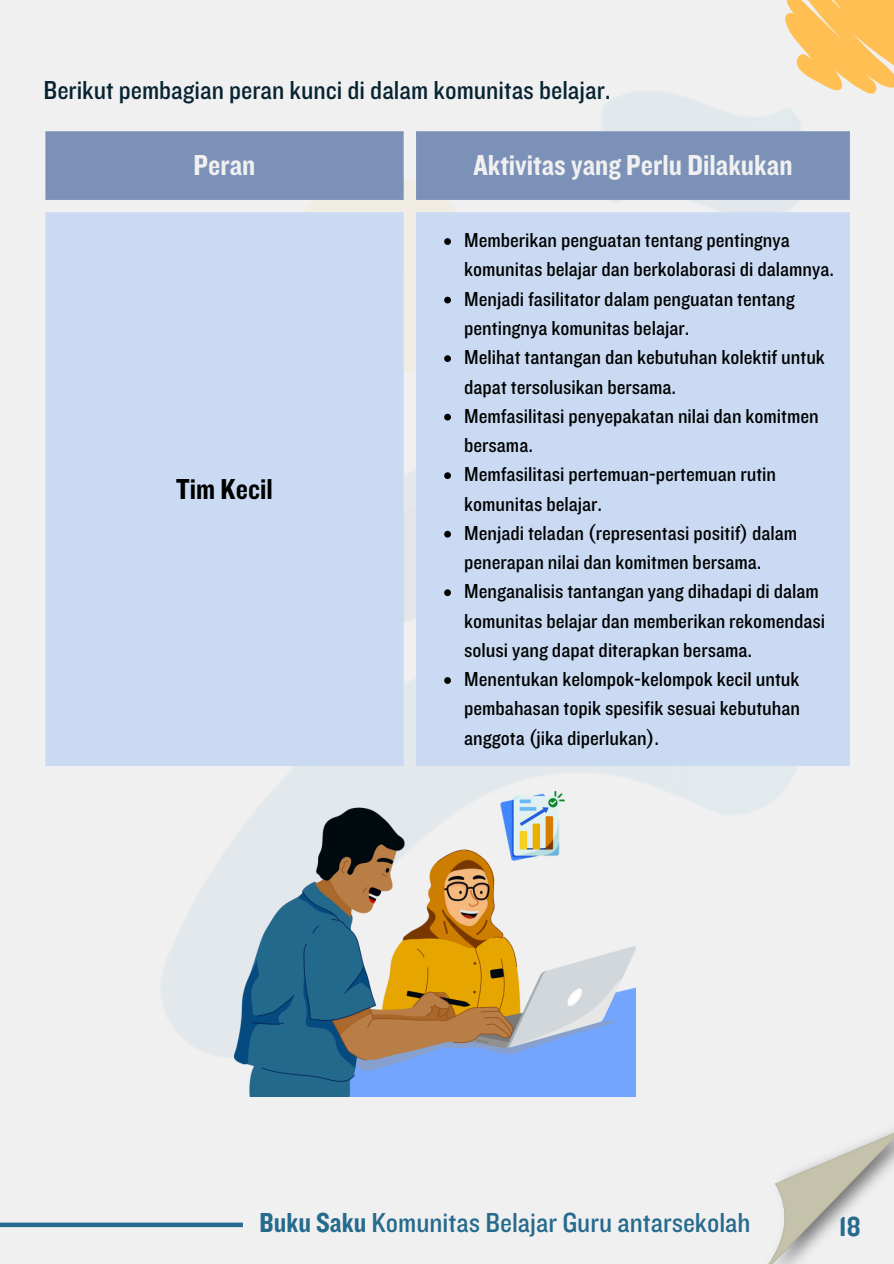
<style>
.page{position:relative;width:894px;height:1264px;background:#fff}
.page>*{position:absolute;margin:0;border:0;box-sizing:border-box;transform-origin:0 0}
.t1{font:30px "Knockout 50";color:#f0f0f0}
.t2{font:30px "Knockout 50";color:#000}
.t3{font:28.5px "Knockout 30";color:#266a8d}
.t4{font:28.5px "Knockout 50";color:#266a8d}
.t5{font:27px "Knockout 30";color:#072332}
.t6{font:21px/29.2px "Knockout 30";color:#000}
.s1{font-family:"Knockout 50"}
</style>
<div class="page">
<div style="left:0;top:0;width:893px;height:1263px;background:#f0f0f0"></div>
<img style="left:161px;top:91px;width:639px;height:967px">
<svg style="left:771px;top:0;width:122px;height:111px"></svg>
<div style="left:45px;top:131px;width:804px;height:69px;background:#7b91b8"></div>
<div style="left:45px;top:212px;width:804px;height:554px;background:#c9daf2"></div>
<svg style="left:444px;top:238px;width:7px;height:7px"></svg>
<svg style="left:444px;top:297px;width:7px;height:6px"></svg>
<svg style="left:444px;top:355px;width:7px;height:7px"></svg>
<svg style="left:444px;top:414px;width:7px;height:6px"></svg>
<svg style="left:444px;top:472px;width:7px;height:7px"></svg>
<svg style="left:444px;top:531px;width:7px;height:6px"></svg>
<svg style="left:444px;top:589px;width:7px;height:7px"></svg>
<svg style="left:444px;top:677px;width:7px;height:7px"></svg>
<img style="left:769px;top:1131px;width:124px;height:132px">
<div style="left:0;top:1222px;width:243px;height:5px;background:#266a8d"></div>
<img style="left:235px;top:792px;width:400px;height:304px">
<p class="t5" style="left:43px;top:73px;width:569px">Berikut pembagian peran kunci di dalam komunitas belajar.</p>
<p class="t1" style="left:193px;top:146px;width:63px">Peran</p>
<h1 class="t1" style="left:473px;top:146px;width:320px">Aktivitas yang Perlu Dilakukan</h1>
<p class="t2" style="left:176px;top:470px;width:98px">Tim Kecil</p>
<p class="t6" style="left:464px;top:225px;width:371px">Memberikan penguatan tentang pentingnya komunitas belajar dan berkolaborasi di dalamnya.</p>
<p class="t6" style="left:464px;top:283px;width:332px">Menjadi fasilitator dalam penguatan tentang pentingnya komunitas belajar.</p>
<p class="t6" style="left:464px;top:342px;width:362px">Melihat tantangan dan kebutuhan kolektif untuk dapat tersolusikan bersama.</p>
<p class="t6" style="left:464px;top:400px;width:356px">Memfasilitasi penyepakatan nilai dan komitmen bersama.</p>
<p class="t6" style="left:464px;top:459px;width:313px">Memfasilitasi pertemuan-pertemuan rutin komunitas belajar.</p>
<p class="t6" style="left:464px;top:517px;width:334px">Menjadi teladan (representasi positif) dalam penerapan nilai dan komitmen bersama.</p>
<p class="t6" style="left:464px;top:576px;width:362px">Menganalisis tantangan yang dihadapi di dalam komunitas belajar dan memberikan rekomendasi solusi yang dapat diterapkan bersama.</p>
<p class="t6" style="left:464px;top:664px;width:337px;text-align:justify">Menentukan kelompok-kelompok kecil untuk pembahasan topik spesifik sesuai kebutuhan anggota (jika diperlukan).</p>
<p class="t3" style="left:259px;top:1204px;width:492px"><span class="s1">Buku Saku</span> Komunitas Belajar Guru antarsekolah</p>
<p class="t4" style="left:838px;top:1208px;width:23px">18</p>
</div>
